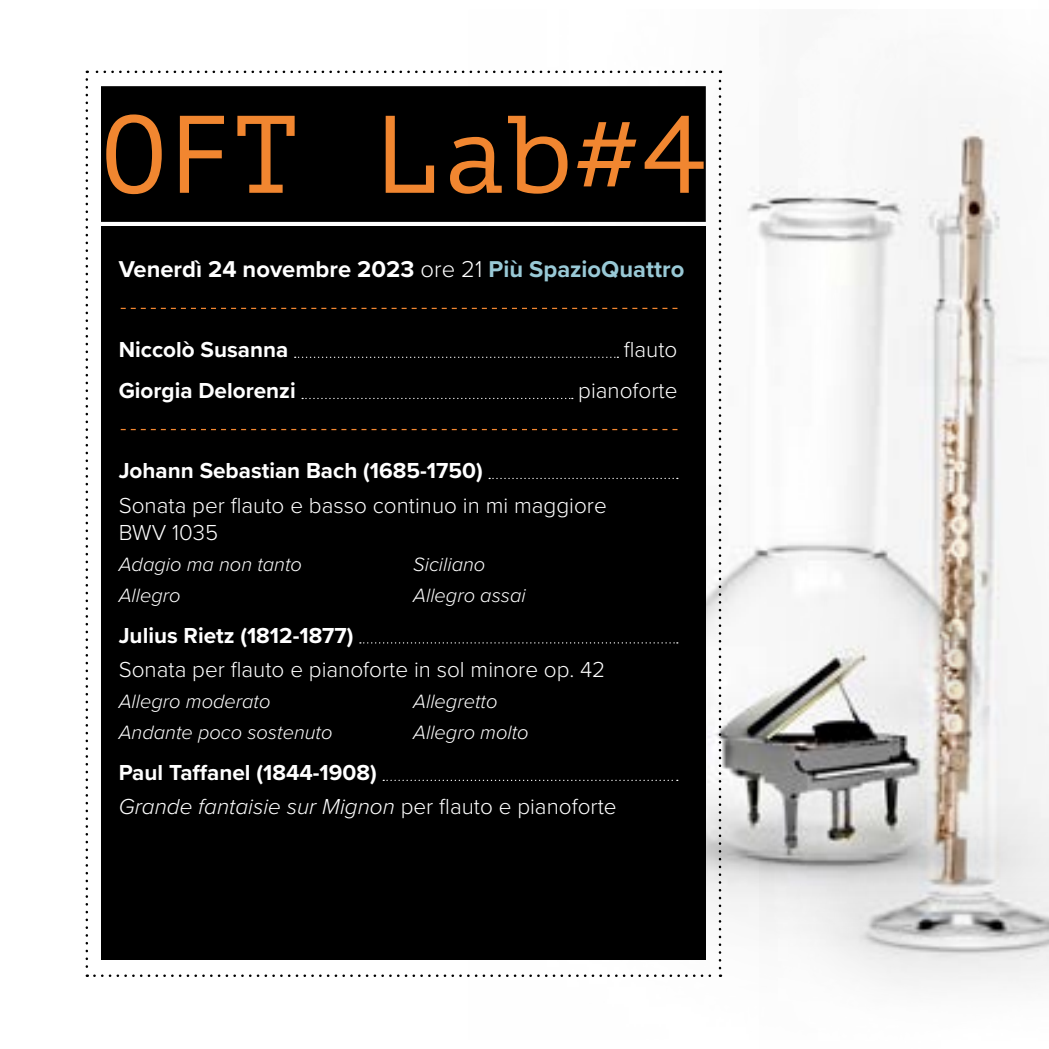
<style>
.page{position:relative;width:1049px;height:1049px;background:#fff}
.page>*{position:absolute;margin:0;border:0;box-sizing:border-box;transform-origin:0 0}
.t1{font:110px "PT Mono";color:#f18630}
.t2{font:700 23.75px "Proxima Nova";color:#fff}
.t3{font:300 22.5px/27px "Proxima Nova";color:#fff}
.t4{font:700 22.5px "Proxima Nova";color:#fff}
.t5{font:italic 300 22.5px/34px "Proxima Nova";color:#fff}
.t6{font:italic 300 20px/31px "Proxima Nova";color:#fff}
.s1{font-weight:300}
.s2{color:#99c9d6}
.s3{font-weight:700;font-style:normal}
.s4{font-style:normal}
</style>
<div class="page">
<img style="left:470px;top:70px;width:579px;height:916px">
<div style="left:101px;top:226px;width:605px;height:734px;background:#000"></div>
<svg style="left:295px;top:357px;width:323px;height:1px"></svg>
<svg style="left:302px;top:398px;width:271px;height:1px"></svg>
<div style="left:101px;top:86px;width:605px;height:136px;background:#000"></div>
<svg style="left:121px;top:308px;width:556px;height:1px"></svg>
<svg style="left:121px;top:429px;width:556px;height:1px"></svg>
<svg style="left:489px;top:478px;width:189px;height:1px"></svg>
<svg style="left:360px;top:642px;width:318px;height:1px"></svg>
<svg style="left:383px;top:780px;width:295px;height:1px"></svg>
<svg style="left:86px;top:79px;width:2px;height:898px"></svg>
<svg style="left:94px;top:974px;width:627px;height:3px"></svg>
<svg style="left:719px;top:71px;width:2px;height:897px"></svg>
<svg style="left:87px;top:71px;width:625px;height:2px"></svg>
<h1 class="t1" style="left:101px;top:92px;width:606px">OFT Lab#4</h1>
<p class="t2" style="left:119px;top:251px;width:567px">Venerdì 24 novembre 2023 <span class="s1">ore 21</span> <span class="s2">Più SpazioQuattro</span></p>
<p class="t4" style="left:119px;top:333px;width:171px">Niccolò Susanna</p>
<p class="t3" style="left:624px;top:335px;width:55px">flauto</p>
<p class="t4" style="left:119px;top:374px;width:178px">Giorgia Delorenzi</p>
<p class="t3" style="left:578px;top:376px;width:101px">pianoforte</p>
<p class="t4" style="left:119px;top:454px;width:365px">Johann Sebastian Bach (1685-1750)</p>
<p class="t3" style="left:119px;top:490px;width:490px">Sonata per flauto e basso continuo in mi maggiore<br>BWV 1035</p>
<p class="t6" style="left:119px;top:547px;width:185px">Adagio ma non tanto<br>Allegro</p>
<p class="t6" style="left:413px;top:547px;width:114px">Siciliano<br>Allegro assai</p>
<p class="t4" style="left:119px;top:619px;width:236px">Julius Rietz (1812-1877)</p>
<p class="t3" style="left:119px;top:655px;width:488px">Sonata per flauto e pianoforte in sol minore op. 42</p>
<p class="t6" style="left:119px;top:685px;width:215px">Allegro moderato<br>Andante poco sostenuto</p>
<p class="t6" style="left:413px;top:685px;width:117px">Allegretto<br>Allegro molto</p>
<p class="t5" style="left:119px;top:755px;width:499px"><span class="s3">Paul Taffanel (1844-1908)<br></span>Grande fantaisie sur Mignon <span class="s4">per flauto e pianoforte</span></p>
</div>
